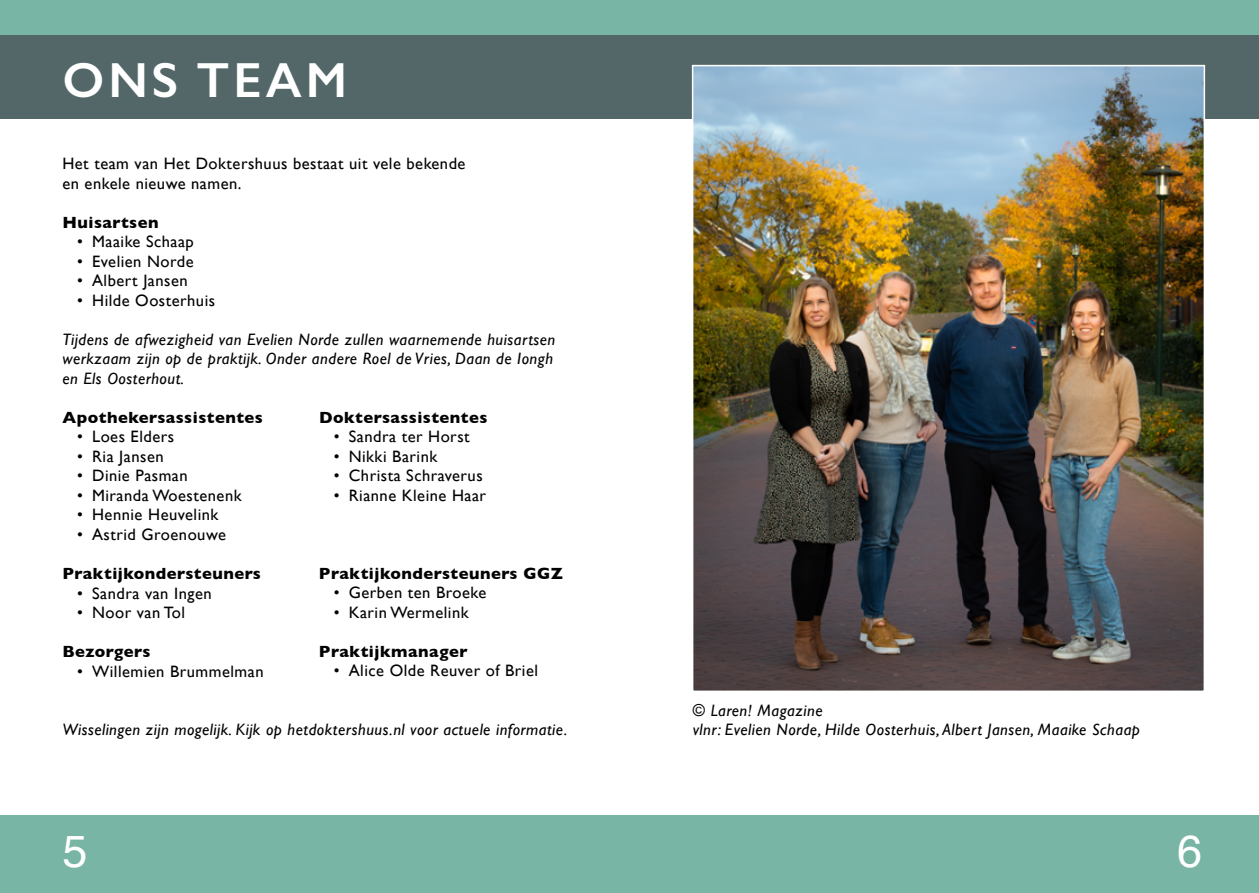
<style>
.page{position:relative;width:1259px;height:893px;background:#fff}
.page>*{position:absolute;margin:0;border:0;box-sizing:border-box;transform-origin:0 0}
.t1{font:600 49.5px "Gill Sans";letter-spacing:.08em;color:#fff}
.t2{font:45px "Helvetica";color:#fff}
.t3{font:16.5px/19.5px "Gill Sans";letter-spacing:.03em;color:#020203}
.t4{font:italic 16.5px/19.5px "Gill Sans";letter-spacing:.03em;color:#020203}
.t5{font:700 16.5px "Gill Sans";letter-spacing:.03em;color:#020203}
</style>
<div class="page">
<div style="left:0;top:815px;width:653px;height:78px;background:#78b5a5"></div>
<div style="left:617px;top:815px;width:642px;height:78px;background:#78b5a5"></div>
<div style="left:0;top:0;width:653px;height:119px;background:#78b5a5"></div>
<div style="left:617px;top:0;width:642px;height:119px;background:#78b5a5"></div>
<div style="left:0;top:36px;width:683px;height:83px;background:#536768"></div>
<div style="left:536px;top:36px;width:723px;height:83px;background:#536768"></div>
<img style="left:695px;top:68px;width:507px;height:621px">
<div style="left:692px;top:65px;width:513px;height:627px;border:2px solid #fff"></div>
<h1 class="t1" style="left:62px;top:51px;width:286px">ONS TEAM</h1>
<p class="t3" style="left:62px;top:154px;width:405px">Het team van Het Doktershuus bestaat uit vele bekende en enkele nieuwe namen.</p>
<p class="t5" style="left:62px;top:209px;width:98px">Huisartsen</p>
<p class="t3" style="left:77px;top:232px;width:118px">• Maaike Schaap</p>
<p class="t3" style="left:77px;top:251px;width:118px">• Evelien Norde</p>
<p class="t3" style="left:77px;top:271px;width:112px">• Albert Jansen</p>
<p class="t3" style="left:77px;top:290px;width:139px">• Hilde Oosterhuis</p>
<p class="t4" style="left:62px;top:330px;width:494px">Tijdens de afwezigheid van Evelien Norde zullen waarnemende huisartsen werkzaam zijn op de praktijk. Onder andere Roel de Vries, Daan de Iongh en Els Oosterhout.</p>
<p class="t5" style="left:62px;top:404px;width:202px">Apothekersassistentes</p>
<p class="t3" style="left:77px;top:427px;width:98px">• Loes Elders</p>
<p class="t3" style="left:77px;top:446px;width:88px">• Ria Jansen</p>
<p class="t3" style="left:77px;top:466px;width:112px">• Dinie Pasman</p>
<p class="t3" style="left:77px;top:485px;width:166px">• Miranda Woestenenk</p>
<p class="t3" style="left:77px;top:505px;width:143px">• Hennie Heuvelink</p>
<p class="t3" style="left:77px;top:524px;width:150px">• Astrid Groenouwe</p>
<p class="t5" style="left:62px;top:560px;width:200px">Praktijkondersteuners</p>
<p class="t3" style="left:77px;top:583px;width:136px">• Sandra van Ingen</p>
<p class="t3" style="left:77px;top:602px;width:109px">• Noor van Tol</p>
<p class="t5" style="left:62px;top:638px;width:90px">Bezorgers</p>
<p class="t3" style="left:77px;top:661px;width:188px">• Willemien Brummelman</p>
<p class="t5" style="left:319px;top:404px;width:170px">Doktersassistentes</p>
<p class="t3" style="left:334px;top:427px;width:137px">• Sandra ter Horst</p>
<p class="t3" style="left:334px;top:446px;width:105px">• Nikki Barink</p>
<p class="t3" style="left:334px;top:466px;width:150px">• Christa Schraverus</p>
<p class="t3" style="left:334px;top:485px;width:154px">• Rianne Kleine Haar</p>
<p class="t5" style="left:319px;top:560px;width:245px">Praktijkondersteuners GGZ</p>
<p class="t3" style="left:334px;top:583px;width:154px">• Gerben ten Broeke</p>
<p class="t3" style="left:334px;top:602px;width:136px">• Karin Wermelink</p>
<p class="t5" style="left:319px;top:638px;width:150px">Praktijkmanager</p>
<p class="t3" style="left:334px;top:661px;width:206px">• Alice Olde Reuver of Briel</p>
<p class="t4" style="left:62px;top:720px;width:506px">Wisselingen zijn mogelijk. Kijk op hetdoktershuus.nl voor actuele informatie.</p>
<h2 class="t2" style="left:62px;top:816px;width:27px">5</h2>
<p class="t4" style="left:693px;top:700px;width:448px">© Laren! Magazine<br>vlnr: Evelien Norde, Hilde Oosterhuis, Albert Jansen, Maaike Schaap</p>
<h2 class="t2" style="left:1177px;top:816px;width:27px">6</h2>
</div>
